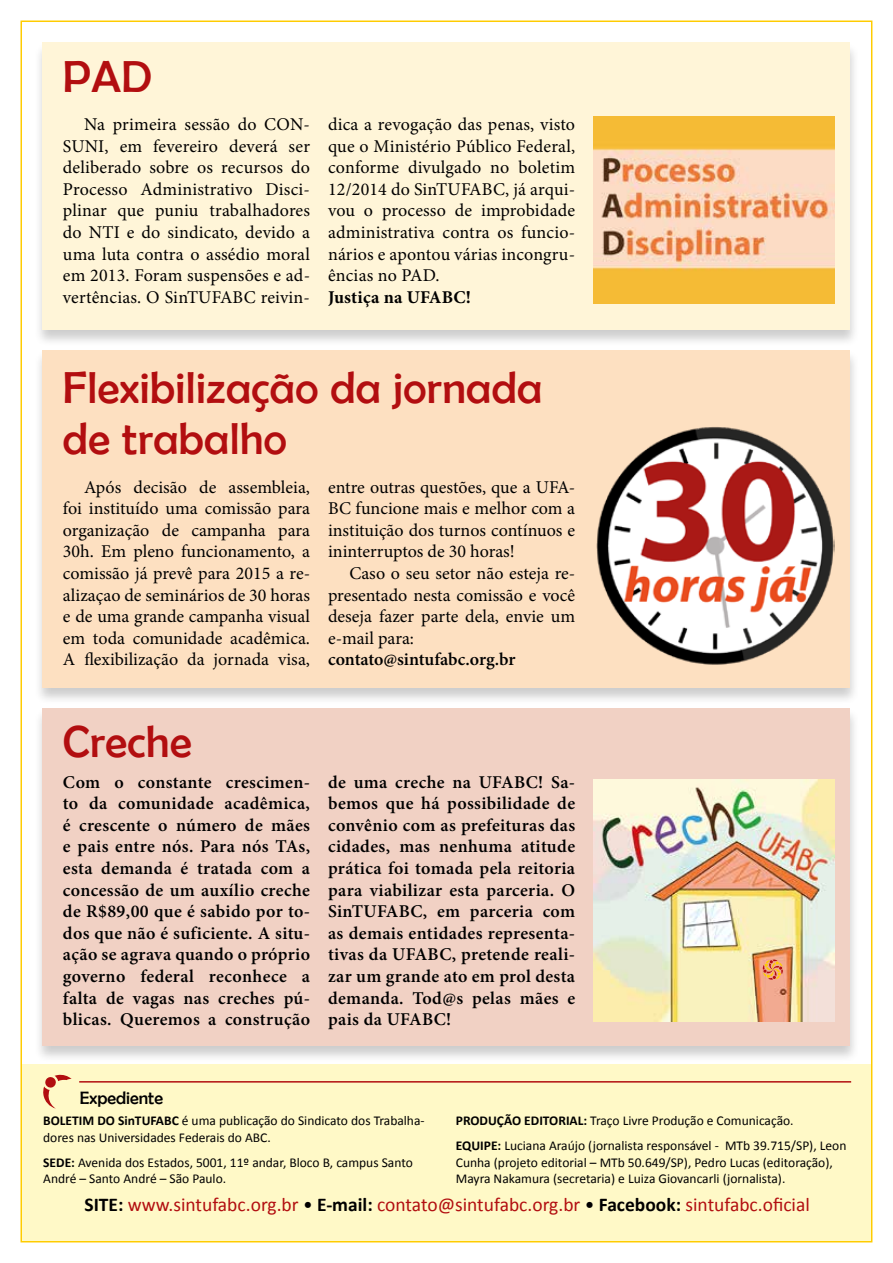
<style>
.page{position:relative;width:893px;height:1263px;background:#fff}
.page>*{position:absolute;margin:0;border:0;box-sizing:border-box;transform-origin:0 0}
.t1{font:45px/51px "Berlin Sans FB";letter-spacing:.01em;color:#b20e10}
.t2{font:19.5px "Calibri";color:#b20e10}
.t3{font:18px/21.6px "Minion Pro";color:#000;text-align:justify}
.t4{font:600 18px/21.6px "Minion Pro";letter-spacing:.02em;color:#000;text-align:justify}
.t5{font:600 18px "Minion Pro";letter-spacing:-.005em;color:#000}
.t6{font:700 18px "Minion Pro";letter-spacing:.01em;color:#000}
.t7{font:18px "Berlin Sans FB";color:#000}
.t8{font:13.5px/16.5px "Calibri";color:#000}
.s1{font-weight:700}
.s2{font-weight:700;color:#000}
.s3{color:#000}
</style>
<div class="page">
<div style="left:22px;top:1064px;width:849px;height:177px;background:#fff9c7"></div>
<svg style="left:43px;top:1074px;width:29px;height:34px"></svg>
<hr style="left:79px;top:1081px;width:772px;height:1px;background:#b20e10">
<div style="left:33px;top:42px;width:826px;height:305px;background:#000;opacity:.2"></div>
<div style="left:43px;top:43px;width:807px;height:287px;background:#fff5d8"></div>
<div style="left:33px;top:707px;width:826px;height:356px;background:#000;opacity:.2"></div>
<div style="left:43px;top:708px;width:807px;height:338px;background:#f1d1c4"></div>
<div style="left:33px;top:349px;width:826px;height:356px;background:#000;opacity:.2"></div>
<div style="left:43px;top:350px;width:807px;height:337px;background:#fde0c1"></div>
<img style="left:593px;top:117px;width:242px;height:187px">
<img style="left:596px;top:427px;width:239px;height:238px">
<img style="left:593px;top:780px;width:242px;height:241px">
<svg style="left:763px;top:959px;width:20px;height:21px"></svg>
<h1 class="t1" style="left:63px;top:51px;width:91px">PAD</h1>
<p class="t3" style="left:63px;top:113px;width:249px;text-indent:21px">Na primeira sessão do CON-SUNI, em fevereiro deverá ser deliberado sobre os recursos do Processo Administrativo Disci&shy;plinar que puniu trabalhadores do NTI e do sindicato, devido a uma luta contra o assédio moral em 2013. Foram suspensões e ad&shy;vertências. O SinTUFABC reivin-</p>
<p class="t3" style="left:328px;top:113px;width:249px">dica a revogação das penas, visto que o Ministério Público Federal, conforme divulgado no boletim 12/2014 do SinTUFABC, já arqui&shy;vou o processo de improbidade administrativa contra os funcio&shy;nários e apontou várias incongru&shy;ências no PAD.</p>
<p class="t6" style="left:328px;top:284px;width:145px">Justiça na UFABC!</p>
<h1 class="t1" style="left:63px;top:362px;width:481px">Flexibilização da jornada de trabalho</h1>
<p class="t3" style="left:63px;top:476px;width:249px;text-indent:21px">Após decisão de assembleia, foi instituído uma comissão para organização de campanha para 30h. Em pleno funcionamento, a comissão já prevê para 2015 a re&shy;alizaçao de seminários de 30 horas e de uma grande campanha visual em toda comunidade acadêmica.<br>A flexibilização da jornada visa,</p>
<p class="t3" style="left:328px;top:476px;width:249px">entre outras questões, que a UFA-BC funcione mais e melhor com a instituição dos turnos contínuos e ininterruptos de 30 horas!</p>
<p class="t3" style="left:328px;top:562px;width:249px;text-indent:21px">Caso o seu setor não esteja re&shy;presentado nesta comissão e você deseja fazer parte dela, envie um e-mail para:</p>
<p class="t5" style="left:328px;top:647px;width:189px">contato@sintufabc.org.br</p>
<h1 class="t1" style="left:63px;top:716px;width:130px">Creche</h1>
<p class="t4" style="left:63px;top:771px;width:249px">Com o constante crescimen&shy;to da comunidade acadêmica, é crescente o número de mães e pais entre nós. Para nós TAs, esta demanda é tratada com a concessão de um auxílio creche de R$89,00 que é sabido por to&shy;dos que não é suficiente. A situ&shy;ação se agrava quando o próprio governo federal reconhece a falta de vagas nas creches pú&shy;blicas. Queremos a construção</p>
<p class="t4" style="left:328px;top:771px;width:249px">de uma creche na UFABC! Sa&shy;bemos que há possibilidade de convênio com as prefeituras das cidades, mas nenhuma atitude prática foi tomada pela reitoria para viabilizar esta parceria. O SinTUFABC, em parceria com as demais entidades representa&shy;tivas da UFABC, pretende reali&shy;zar um grande ato em prol desta demanda. Tod@s pelas mães e pais da UFABC!</p>
<p class="t7" style="left:80px;top:1088px;width:85px">Expediente</p>
<p class="t8" style="left:43px;top:1113px;width:383px"><span class="s1">BOLETIM DO SinTUFABC</span> é uma publicação do Sindicato dos Trabalha&shy;dores nas Universidades Federais do ABC.</p>
<p class="t8" style="left:43px;top:1154px;width:371px"><span class="s1">SEDE:</span> Avenida dos Estados, 5001, 11º andar, Bloco B, campus Santo<br>André – Santo André – São Paulo.</p>
<p class="t8" style="left:456px;top:1108px;width:392px;line-height:25px"><span class="s1">PRODUÇÃO EDITORIAL:</span> Traço Livre Produção e Comunicação.<br><span class="s1">EQUIPE:</span> Luciana Araújo (jornalista responsável - MTb 39.715/SP), Leon</p>
<p class="t8" style="left:456px;top:1154px;width:379px">Cunha (projeto editorial – MTb 50.649/SP), Pedro Lucas (editoração),<br>Mayra Nakamura (secretaria) e Luiza Giovancarli (jornalista).</p>
<p class="t2" style="left:84px;top:1192px;width:727px"><span class="s2">SITE:</span> www.sintufabc.org.br <span class="s3">•</span> <span class="s2">E-mail:</span> contato@sintufabc.org.br <span class="s3">•</span> <span class="s2">Facebook:</span> sintufabc.oficial</p>
</div>
